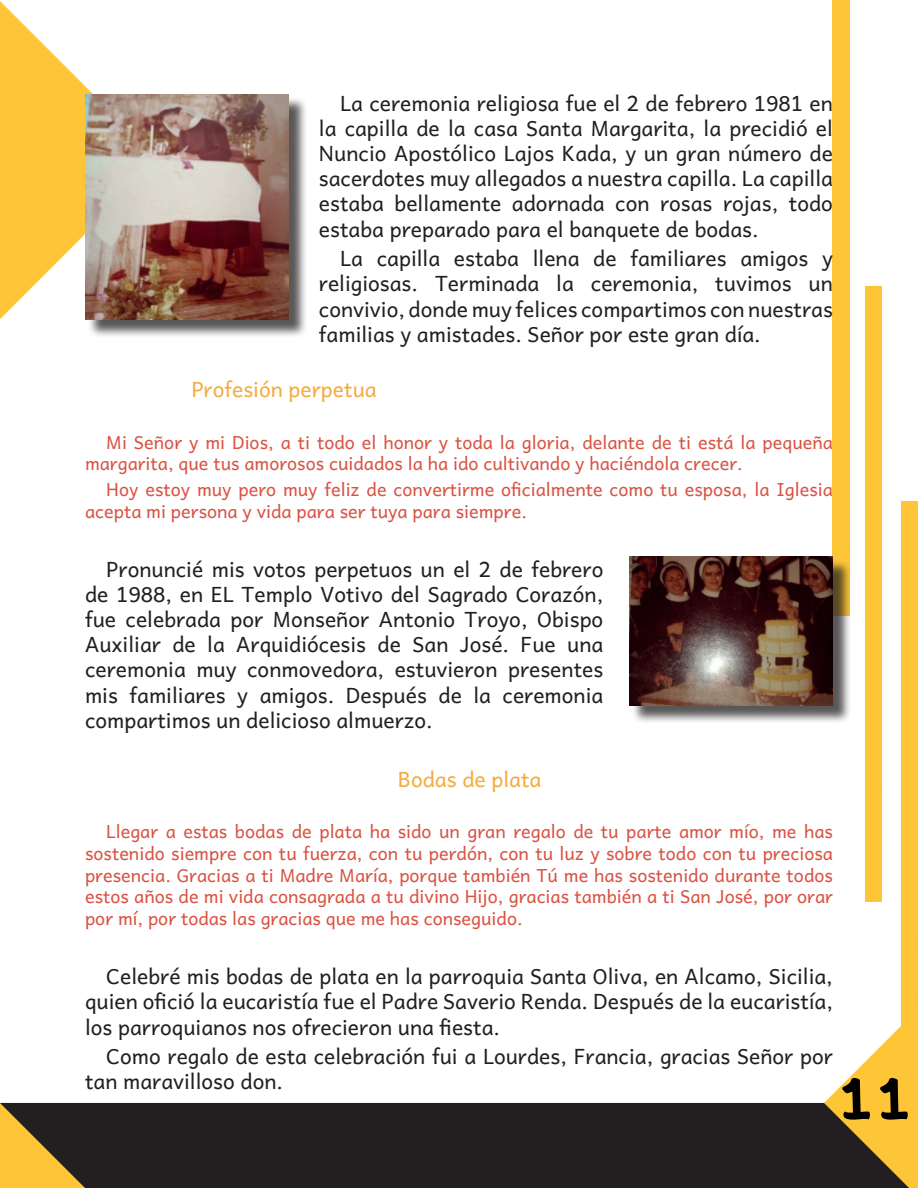
<style>
.page{position:relative;width:918px;height:1188px;background:#fff}
.page>*{position:absolute;margin:0;border:0;box-sizing:border-box;transform-origin:0 0}
.t1{font:700 54px "Waltograph UI";color:#000001}
.t2{font:21px/25.2px "Andika Basic";color:#231f20;text-align:justify}
.t3{font:21px "Andika Basic";color:#f5ab3f}
.t4{font:18px/21.6px "Andika Basic";color:#da5242}
</style>
<div class="page">
<div style="left:159px;top:1103px;width:665px;height:85px;background:#231f20"></div>
<div style="left:833px;top:0;width:17px;height:559px;background:#fec536"></div>
<div style="left:901px;top:501px;width:17px;height:443px;background:#fec536"></div>
<div style="left:865px;top:286px;width:17px;height:616px;background:#fec536"></div>
<svg style="left:0;top:1px;width:93px;height:318px;fill:#fec536"></svg>
<svg style="left:0;top:1103px;width:159px;height:85px;background:#5e4c26"></svg>
<svg style="left:824px;top:944px;width:94px;height:244px"></svg>
<div style="left:87px;top:96px;width:221px;height:242px;background:#231f20;opacity:.75"></div>
<img style="left:85px;top:94px;width:204px;height:225px">
<div style="left:631px;top:559px;width:221px;height:166px;background:#231f20;opacity:.75"></div>
<img style="left:629px;top:557px;width:204px;height:149px">
<p class="t2" style="left:319px;top:87px;width:516px;text-indent:21px">La ceremonia religiosa fue el 2 de febrero 1981 en la capilla de la casa Santa Margarita, la precidió el Nuncio Apostólico Lajos Kada, y un gran número de sacerdotes muy allegados a nuestra capilla. La capilla estaba bellamente adornada con rosas rojas, todo estaba preparado para el banquete de bodas.</p>
<p class="t2" style="left:319px;top:243px;width:516px;text-indent:21px">La capilla estaba llena de familiares amigos y religiosas. Terminada la ceremonia, tuvimos un convivio, donde muy felices compartimos con nuestras familias y amistades. Señor por este gran día.</p>
<p class="t3" style="left:191px;top:370px;width:187px">Profesión perpetua</p>
<p class="t4" style="left:85px;top:429px;width:749px;text-indent:21px">Mi Señor y mi Dios, a ti todo el honor y toda la gloria, delante de ti está la pequeña margarita, que tus amorosos cuidados la ha ido cultivando y haciéndola crecer.</p>
<p class="t4" style="left:85px;top:476px;width:749px;text-indent:21px">Hoy estoy muy pero muy feliz de convertirme oficialmente como tu esposa, la Iglesia acepta mi persona y vida para ser tuya para siempre.</p>
<p class="t2" style="left:85px;top:553px;width:520px;text-indent:21px">Pronuncié mis votos perpetuos un el 2 de febrero de 1988, en EL Templo Votivo del Sagrado Corazón, fue celebrada por Monseñor Antonio Troyo, Obispo Auxiliar de la Arquidiócesis de San José. Fue una ceremonia muy conmovedora, estuvieron presentes mis familiares y amigos. Después de la ceremonia compartimos un delicioso almuerzo.</p>
<p class="t3" style="left:398px;top:760px;width:145px">Bodas de plata</p>
<p class="t4" style="left:85px;top:818px;width:749px;text-align:justify;text-indent:21px">Llegar a estas bodas de plata ha sido un gran regalo de tu parte amor mío, me has sostenido siempre con tu fuerza, con tu perdón, con tu luz y sobre todo con tu preciosa presencia. Gracias a ti Madre María, porque también Tú me has sostenido durante todos estos años de mi vida consagrada a tu divino Hijo, gracias también a ti San José, por orar por mí, por todas las gracias que me has conseguido.</p>
<p class="t2" style="left:85px;top:961px;width:749px;text-indent:21px">Celebré mis bodas de plata en la parroquia Santa Oliva, en Alcamo, Sicilia, quien ofició la eucaristía fue el Padre Saverio Renda. Después de la eucaristía, los parroquianos nos ofrecieron una fiesta.</p>
<p class="t2" style="left:85px;top:1041px;width:749px;text-indent:21px">Como regalo de esta celebración fui a Lourdes, Francia, gracias Señor por tan maravilloso don.</p>
<h1 class="t1" style="left:836px;top:1068px;width:77px">11</h1>
</div>
